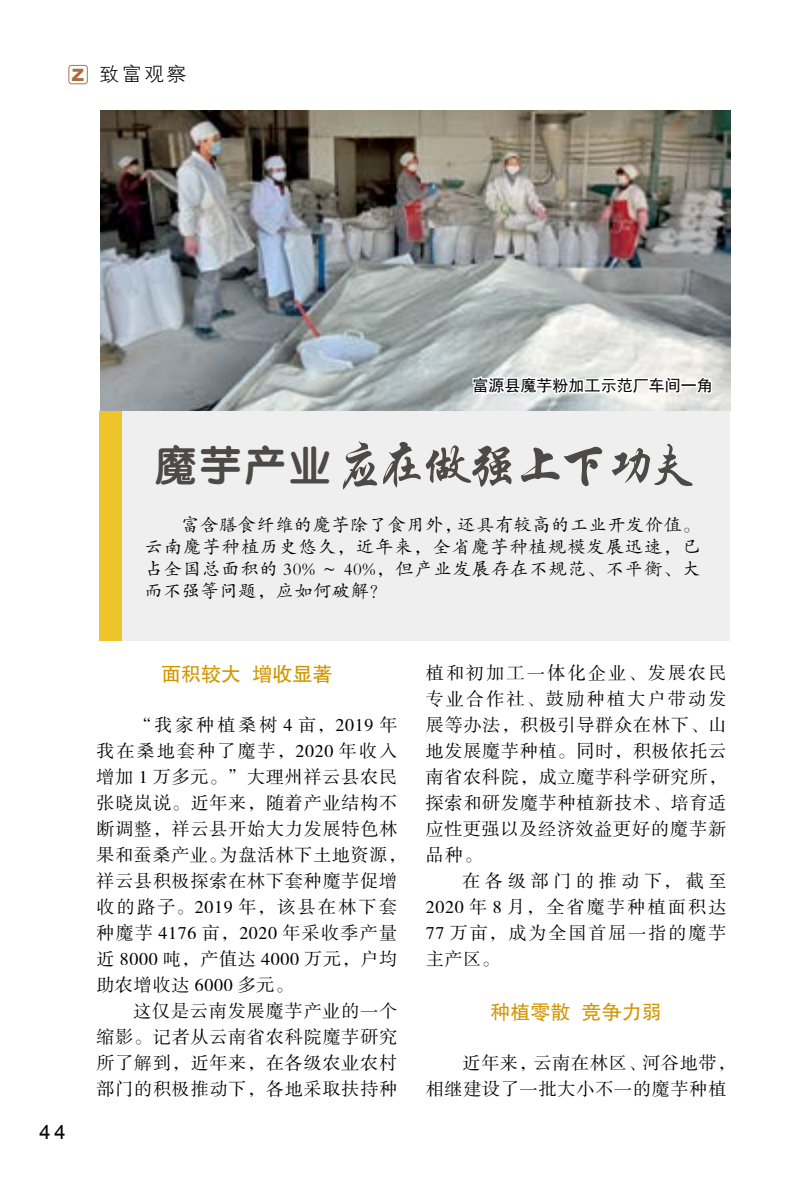
<style>
.page{position:relative;width:806px;height:1191px;background:#fff}
.page>*{position:absolute;margin:0;border:0;box-sizing:border-box;transform-origin:0 0}
.t1{font:52px "ST Xingkai";letter-spacing:-.12em;color:#4c4948}
.t2{font:20px "FZHTK GBK1 0";color:#d29700}
.t3{font:20px "FZXH1 JW GB1 0";color:#000}
.t4{font:20px "Arial";color:#000}
.t5{font:18px/26px "FZSSK GBK1 0";letter-spacing:.045em;color:#000;text-align:justify}
.t6{font:18px/22px "FZKTK GBK1 0";letter-spacing:.065em;color:#000;text-align:justify}
.t7{font:16px "Sim Hei";color:#000}
.s1{font-family:"Arial";font-weight:900;font-size:17px;color:#ac6c3d}
.s2{font-family:"FZY4 K GBK1 0";font-size:42px}
</style>
<div class="page">
<div style="left:68px;top:65px;width:20px;height:19px;border:1px solid #ad7447;border-radius:3px"></div>
<img style="left:101px;top:111px;width:629px;height:300px">
<svg style="left:471px;top:371px;width:243px;height:40px"></svg>
<div style="left:99px;top:411px;width:630px;height:230px;background:#efefef"></div>
<div style="left:99px;top:411px;width:23px;height:230px;background:#edc429"></div>
<p class="t3" style="left:72px;top:63px;width:116px"><span class="s1">Z</span> 致富观察</p>
<p class="t7" style="left:472px;top:377px;width:242px">富源县魔芋粉加工示范厂车间一角</p>
<h1 class="t1" style="left:155px;top:439px;width:542px"><span class="s2">魔芋产业</span>应在做强上下功夫</h1>
<p class="t6" style="left:145px;top:514px;width:557px;text-indent:37px">富含膳食纤维的魔芋除了食用外，还具有较高的工业开发价值。云南魔芋种植历史悠久，近年来，全省魔芋种植规模发展迅速，已占全国总面积的 30% ～ 40%，但产业发展存在不规范、不平衡、大而不强等问题，应如何破解？</p>
<p class="t4" style="left:39px;top:1118px;width:28px">44</p>
<p class="t2" style="left:161px;top:663px;width:173px">面积较大 增收显著</p>
<p class="t5" style="left:96px;top:713px;width:311px;text-align:left;text-indent:37px">“我家种植桑树 4 亩，2019 年我在桑地套种了魔芋，2020 年收入增加 1 万多元。”大理州祥云县农民张晓岚说。近年来，随着产业结构不断调整，祥云县开始大力发展特色林果和蚕桑产业。为盘活林下土地资源，祥云县积极探索在林下套种魔芋促增收的路子。2019 年，该县在林下套种魔芋 4176 亩，2020 年采收季产量近 8000 吨，产值达 4000 万元，户均助农增收达 6000 多元。</p>
<p class="t5" style="left:96px;top:998px;width:302px;text-indent:37px">这仅是云南发展魔芋产业的一个缩影。记者从云南省农科院魔芋研究所了解到，近年来，在各级农业农村部门的积极推动下，各地采取扶持种</p>
<p class="t5" style="left:425px;top:660px;width:302px">植和初加工一体化企业、发展农民专业合作社、鼓励种植大户带动发展等办法，积极引导群众在林下、山地发展魔芋种植。同时，积极依托云南省农科院，成立魔芋科学研究所，探索和研发魔芋种植新技术、培育适应性更强以及经济效益更好的魔芋新品种。</p>
<p class="t5" style="left:425px;top:868px;width:302px;text-indent:37px">在各级部门的推动下，截至2020 年 8 月，全省魔芋种植面积达77 万亩，成为全国首屈一指的魔芋主产区。</p>
<p class="t2" style="left:490px;top:1001px;width:173px">种植零散 竞争力弱</p>
<p class="t5" style="left:425px;top:1051px;width:311px;text-indent:37px">近年来，云南在林区、河谷地带，相继建设了一批大小不一的魔芋种植</p>
</div>
